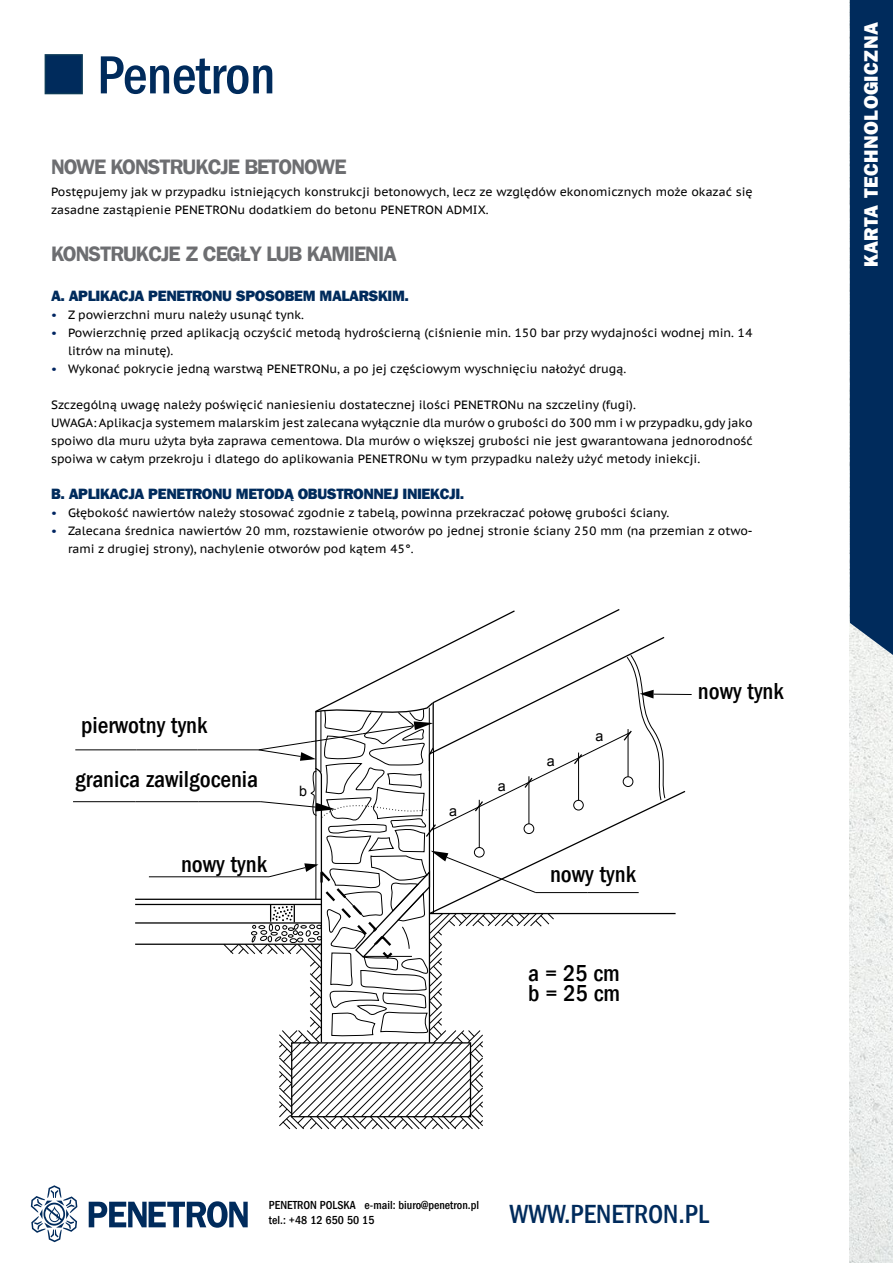
<style>
.page{position:relative;width:893px;height:1263px;background:#fff}
.page>*{position:absolute;margin:0;border:0;box-sizing:border-box;transform-origin:0 0}
.t1{font:500 condensed 55.5px "Franklin Gothic LT";letter-spacing:-.01em;color:#002b5c}
.t2{font:500 condensed 27px "Franklin Gothic LT";color:#002b5c}
.t3{font:500 condensed 23.85px/20px "Franklin Gothic LT";color:#000}
.t4{font:600 21px "Franklin Gothic LT";letter-spacing:-.05em;color:#6d6e71}
.t5{font:800 19.5px "Franklin Gothic LT";letter-spacing:.025em;color:#fff}
.t6{font:800 15px "Franklin Gothic LT";letter-spacing:-.025em;color:#002b5c}
.t7{font:14.25px "Arial";color:#000}
.t8{font:12px/18px "PT Sans Caption";color:#000}
.t9{font:500 condensed 12px/15px "Franklin Gothic LT";color:#000}
.s1{color:#002561}
</style>
<div class="page">
<svg style="left:89px;top:1201px;width:159px;height:27px"></svg>
<svg style="left:31px;top:1185px;width:46px;height:57px"></svg>
<img style="left:850px;top:668px;width:43px;height:595px">
<div style="left:45px;top:54px;width:38px;height:40px;background:#002b5c;border:2px solid #0d3b58"></div>
<hr style="left:135px;top:899px;width:186px;height:1px;background:#000">
<hr style="left:135px;top:904px;width:186px;height:1px;background:#000">
<hr style="left:135px;top:922px;width:186px;height:1px;background:#000">
<hr style="left:135px;top:943px;width:186px;height:2px;background:#000">
<hr style="left:654px;top:694px;width:38px;height:1px;background:#000">
<hr style="left:73px;top:801px;width:63px;height:1px;background:#000">
<hr style="left:136px;top:801px;width:62px;height:1px;background:#000">
<hr style="left:198px;top:801px;width:63px;height:1px;background:#000">
<hr style="left:75px;top:749px;width:61px;height:1px;background:#000">
<hr style="left:136px;top:749px;width:61px;height:1px;background:#000">
<hr style="left:197px;top:749px;width:62px;height:1px;background:#000">
<hr style="left:149px;top:876px;width:60px;height:1px;background:#000">
<hr style="left:209px;top:876px;width:60px;height:1px;background:#000">
<svg style="left:223px;top:636px;width:463px;height:494px"></svg>
<div style="left:850px;top:0;width:43px;height:668px;background:#002b5c"></div>
<h1 class="t1" style="left:97px;top:44px;width:180px">Penetron</h1>
<h3 class="t4" style="left:51px;top:154px;width:297px">NOWE KONSTRUKCJE BETONOWE</h3>
<p class="t8" style="left:51px;top:182px;width:703px">Postępujemy jak w przypadku istniejących konstrukcji betonowych, lecz ze względów ekonomicznych może okazać się zasadne zastąpienie PENETRONu dodatkiem do betonu PENETRON ADMIX.</p>
<h3 class="t4" style="left:51px;top:241px;width:347px">KONSTRUKCJE Z CEGŁY LUB KAMIENIA</h3>
<p class="t6" style="left:51px;top:286px;width:360px">A. APLIKACJA PENETRONU SPOSOBEM MALARSKIM.</p>
<p class="t8" style="left:51px;top:305px;width:255px"><span class="s1">•</span> Z powierzchni muru należy usunąć tynk.</p>
<p class="t8" style="left:68px;top:323px;width:686px;text-indent:-17px"><span class="s1">•</span> Powierzchnię przed aplikacją oczyścić metodą hydrościerną (ciśnienie min. 150 bar przy wydajności wodnej min. 14 litrów na minutę).</p>
<p class="t8" style="left:51px;top:359px;width:577px"><span class="s1">•</span> Wykonać pokrycie jedną warstwą PENETRONu, a po jej częściowym wyschnięciu nałożyć drugą.</p>
<p class="t8" style="left:51px;top:395px;width:703px">Szczególną uwagę należy poświęcić naniesieniu dostatecznej ilości PENETRONu na szczeliny (fugi).<br>UWAGA: Aplikacja systemem malarskim jest zalecana wyłącznie dla murów o grubości do 300 mm i w przypadku, gdy jako spoiwo dla muru użyta była zaprawa cementowa. Dla murów o większej grubości nie jest gwarantowana jednorodność spoiwa w całym przekroju i dlatego do aplikowania PENETRONu w tym przypadku należy użyć metody iniekcji.</p>
<p class="t6" style="left:51px;top:484px;width:415px">B. APLIKACJA PENETRONU METODĄ OBUSTRONNEJ INIEKCJI.</p>
<p class="t8" style="left:51px;top:503px;width:620px"><span class="s1">•</span> Głębokość nawiertów należy stosować zgodnie z tabelą, powinna przekraczać połowę grubości ściany.</p>
<p class="t8" style="left:68px;top:521px;width:686px;text-indent:-17px"><span class="s1">•</span> Zalecana średnica nawiertów 20 mm, rozstawienie otworów po jednej stronie ściany 250 mm (na przemian z otwo&shy;rami z drugiej strony), nachylenie otworów pod kątem 45°.</p>
<h3 class="t3" style="left:81px;top:716px;width:128px">pierwotny tynk</h3>
<h3 class="t3" style="left:75px;top:769px;width:184px">granica zawilgocenia</h3>
<h3 class="t3" style="left:181px;top:854px;width:87px">nowy tynk</h3>
<p class="t7" style="left:299px;top:781px;width:9px">b</p>
<p class="t7" style="left:449px;top:801px;width:9px">a</p>
<p class="t7" style="left:498px;top:776px;width:9px">a</p>
<p class="t7" style="left:547px;top:751px;width:9px">a</p>
<p class="t7" style="left:595px;top:727px;width:9px">a</p>
<h3 class="t3" style="left:550px;top:864px;width:87px">nowy tynk</h3>
<h3 class="t3" style="left:528px;top:964px;width:94px">a = 25 cm b = 25 cm</h3>
<h3 class="t3" style="left:698px;top:681px;width:87px">nowy tynk</h3>
<p class="t9" style="left:269px;top:1197px;width:212px">PENETRON POLSKA e-mail: biuro@penetron.pl tel.: +48 12 650 50 15</p>
<h2 class="t2" style="left:510px;top:1198px;width:201px">WWW.PENETRON.PL</h2>
<h3 class="t5" style="left:860px;top:267px;width:247px;rotate:-90deg">KARTA TECHNOLOGICZNA</h3>
</div>
